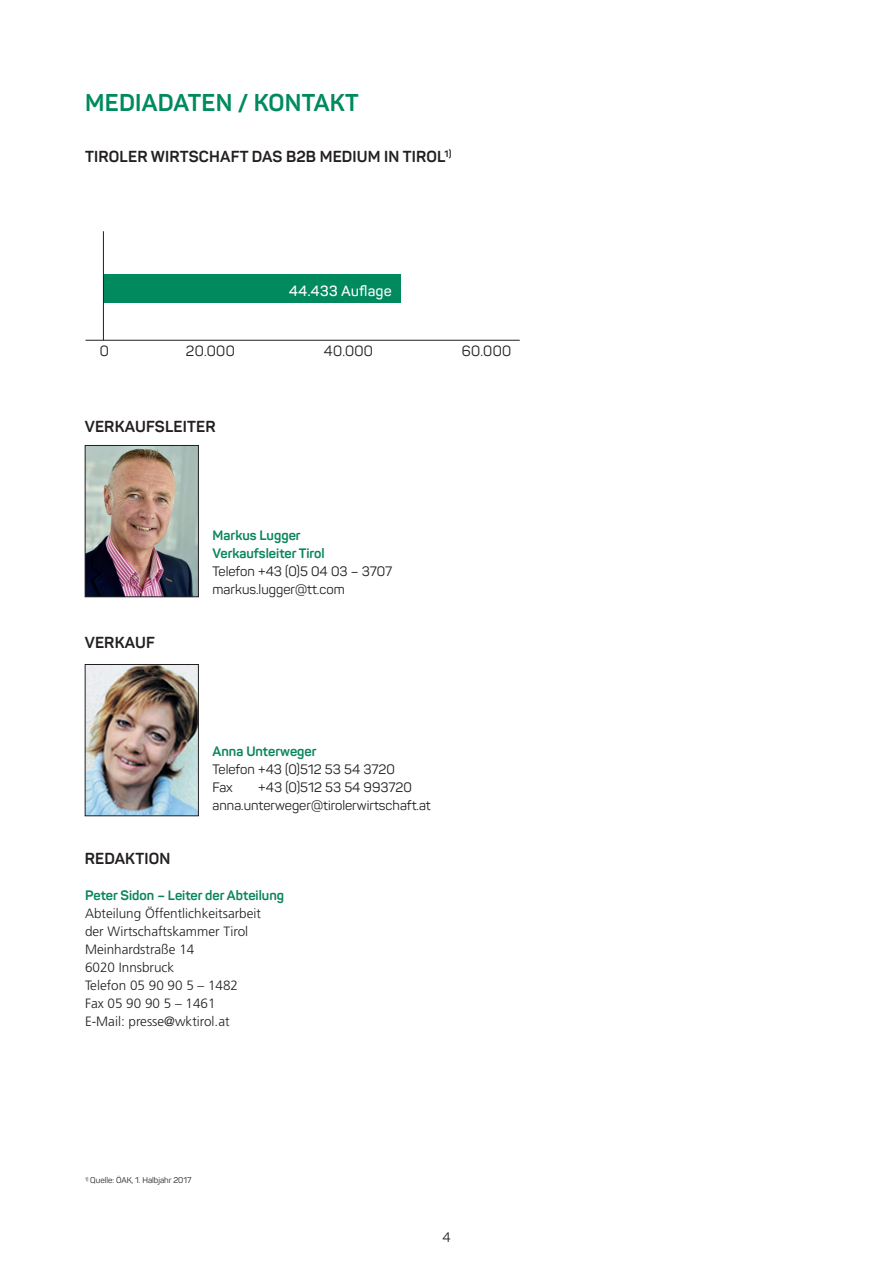
<style>
.page{position:relative;width:893px;height:1263px;background:#fff}
.page>*{position:absolute;margin:0;border:0;box-sizing:border-box;transform-origin:0 0}
.t1{font:700 24px "Panton";letter-spacing:.01em;color:#008a5e}
.t2{font:700 15.75px "Panton";letter-spacing:.01em;color:#231f20}
.t3{font:14.55px "Panton";letter-spacing:.02em;color:#231f20}
.t4{font:600 14.55px "Panton";color:#fff}
.t5{font:300 13.5px/18px "Frutiger LT Std";color:#231f20}
.t6{font:13.5px/18px "Panton";color:#231f20}
.t7{font:700 13.5px/18px "Panton";color:#0a855c}
.t8{font:8.25px "Panton";color:#231f20}
</style>
<div class="page">
<img style="left:87px;top:447px;width:110px;height:148px">
<div style="left:85px;top:445px;width:114px;height:152px;border:1px solid #231f20"></div>
<img style="left:87px;top:666px;width:110px;height:148px">
<div style="left:85px;top:664px;width:114px;height:152px;border:1px solid #231f20"></div>
<div style="left:103px;top:274px;width:298px;height:29px;background:#008a5e"></div>
<hr style="left:103px;top:231px;width:1px;height:109px;background:#231f20">
<hr style="left:85px;top:340px;width:435px;height:1px;background:#231f20">
<h1 class="t1" style="left:85px;top:87px;width:275px">MEDIADATEN / KONTAKT</h1>
<p class="t2" style="left:85px;top:147px;width:368px">TIROLER WIRTSCHAFT DAS B2B MEDIUM IN TIROL<sup>1)</sup></p>
<p class="t4" style="left:289px;top:282px;width:104px">44.433 Auflage</p>
<p class="t3" style="left:100px;top:342px;width:11px">0</p>
<p class="t3" style="left:186px;top:342px;width:50px">20.000</p>
<p class="t3" style="left:324px;top:342px;width:51px">40.000</p>
<p class="t3" style="left:462px;top:342px;width:51px">60.000</p>
<p class="t2" style="left:85px;top:417px;width:132px">VERKAUFSLEITER</p>
<p class="t2" style="left:85px;top:633px;width:72px">VERKAUF</p>
<p class="t2" style="left:85px;top:849px;width:87px">REDAKTION</p>
<p class="t7" style="left:213px;top:526px;width:114px">Markus Lugger<br>Verkaufsleiter Tirol</p>
<p class="t6" style="left:213px;top:562px;width:181px">Telefon +43 (0)5 04 03 – 3707 markus.lugger@tt.com</p>
<p class="t7" style="left:213px;top:742px;width:105px">Anna Unterweger</p>
<p class="t6" style="left:213px;top:760px;width:184px">Telefon +43 (0)512 53 54 3720<br>Fax</p>
<p class="t6" style="left:213px;top:778px;width:220px;text-indent:46px">+43 (0)512 53 54 993720 anna.unterweger@tirolerwirtschaft.at</p>
<p class="t7" style="left:85px;top:886px;width:201px">Peter Sidon – Leiter der Abteilung</p>
<p class="t5" style="left:85px;top:905px;width:177px">Abteilung Öffentlichkeitsarbeit der Wirtschaftskammer Tirol<br>Meinhardstraße 14<br>6020 Innsbruck<br>Telefon 05 90 90 5 – 1482<br>Fax 05 90 90 5 – 1461<br>E-Mail: presse@wktirol.at</p>
<p class="t8" style="left:85px;top:1175px;width:108px"><sup>1)</sup> Quelle: ÖAK, 1. Halbjahr 2017</p>
<p class="t6" style="left:442px;top:1228px;width:10px">4</p>
</div>
